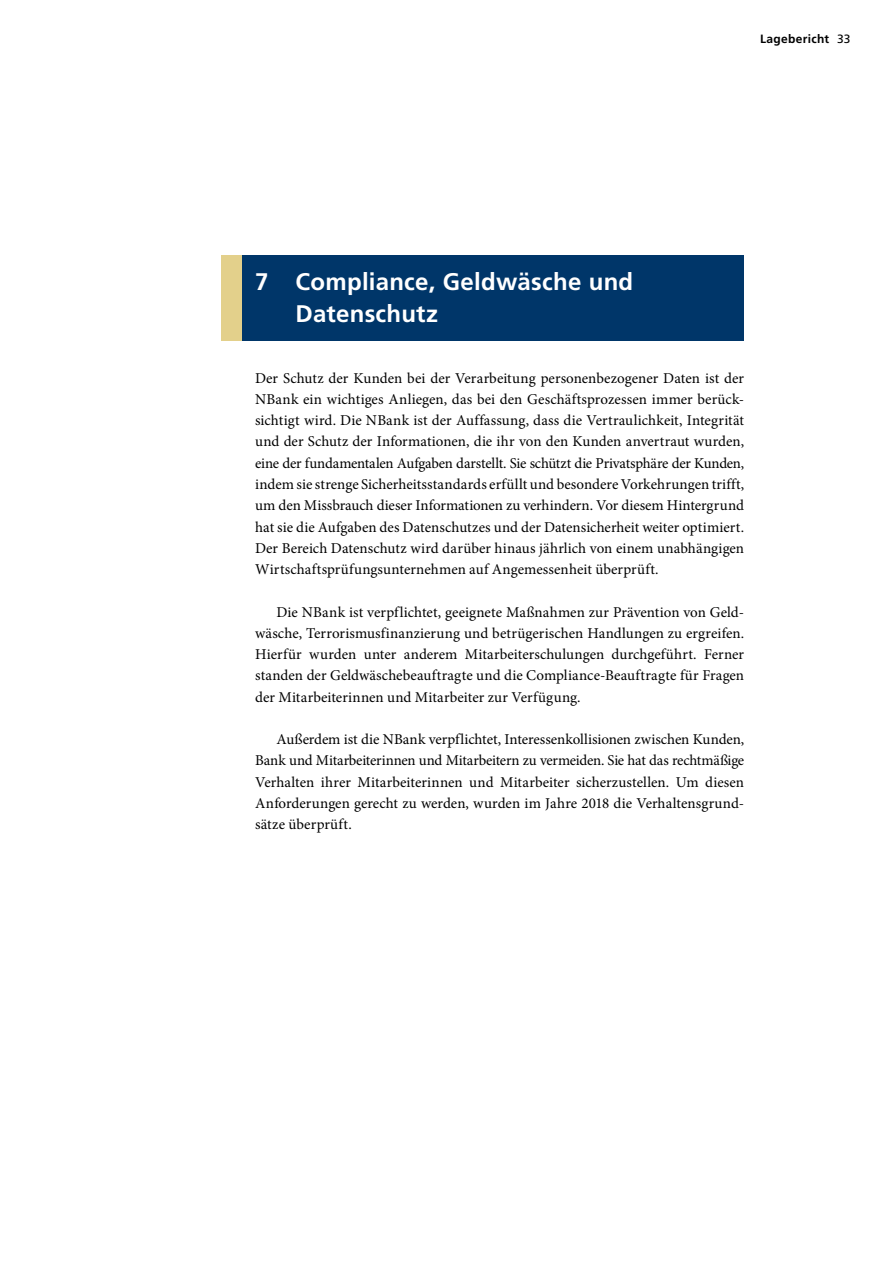
<style>
.page{position:relative;width:893px;height:1263px;background:#fff}
.page>*{position:absolute;margin:0;border:0;box-sizing:border-box;transform-origin:0 0}
.t1{font:700 24px/31.5px "Frutiger LT Std";letter-spacing:.01em;color:#fff}
.t2{font:15px/21.3px "Minion Pro";letter-spacing:.005em;color:#000;text-align:justify}
.t3{font:700 12px "Frutiger LT Std";letter-spacing:.025em;color:#000}
.s1{font-weight:400}
</style>
<div class="page">
<div style="left:221px;top:255px;width:22px;height:85px;background:#e3d08b"></div>
<div style="left:242px;top:255px;width:502px;height:85px;background:#003669"></div>
<p class="t3" style="left:760px;top:31px;width:92px">Lagebericht <span class="s1">33</span></p>
<h1 class="t1" style="left:296px;top:266px;width:339px;text-indent:-40px">7 Compliance, Geldwäsche und<br>Datenschutz</h1>
<p class="t2" style="left:255px;top:367px;width:490px">Der Schutz der Kunden bei der Verarbeitung personenbezogener Daten ist der NBank ein wichtiges Anliegen, das bei den Geschäftsprozessen immer berück&shy;sichtigt wird. Die NBank ist der Auffassung, dass die Vertraulichkeit, Integrität und der Schutz der Informationen, die ihr von den Kunden anvertraut wurden, eine der fundamentalen Aufgaben darstellt. Sie schützt die Privatsphäre der Kunden, indem sie strenge Sicherheitsstandards erfüllt und besondere Vorkehrungen trifft, um den Missbrauch dieser Informationen zu verhindern. Vor diesem Hintergrund hat sie die Aufgaben des Datenschutzes und der Datensicherheit weiter optimiert.<br>Der Bereich Datenschutz wird darüber hinaus jährlich von einem unabhängigen Wirtschaftsprüfungsunternehmen auf Angemessenheit überprüft.</p>
<p class="t2" style="left:255px;top:601px;width:490px;text-indent:21px">Die NBank ist verpflichtet, geeignete Maßnahmen zur Prävention von Geld&shy;wäsche, Terrorismusfinanzierung und betrügerischen Handlungen zu ergreifen.<br>Hierfür wurden unter anderem Mitarbeiterschulungen durchgeführt. Ferner standen der Geldwäschebeauftragte und die Compliance-Beauftragte für Fragen der Mitarbeiterinnen und Mitarbeiter zur Verfügung.</p>
<p class="t2" style="left:255px;top:729px;width:491px;text-indent:21px">Außerdem ist die NBank verpflichtet, Interessenkollisionen zwischen Kunden, Bank und Mitarbeiterinnen und Mitarbeitern zu vermeiden. Sie hat das rechtmäßige Verhalten ihrer Mitarbeiterinnen und Mitarbeiter sicherzustellen. Um diesen Anforderungen gerecht zu werden, wurden im Jahre 2018 die Verhaltensgrund&shy;sätze überprüft.</p>
</div>
